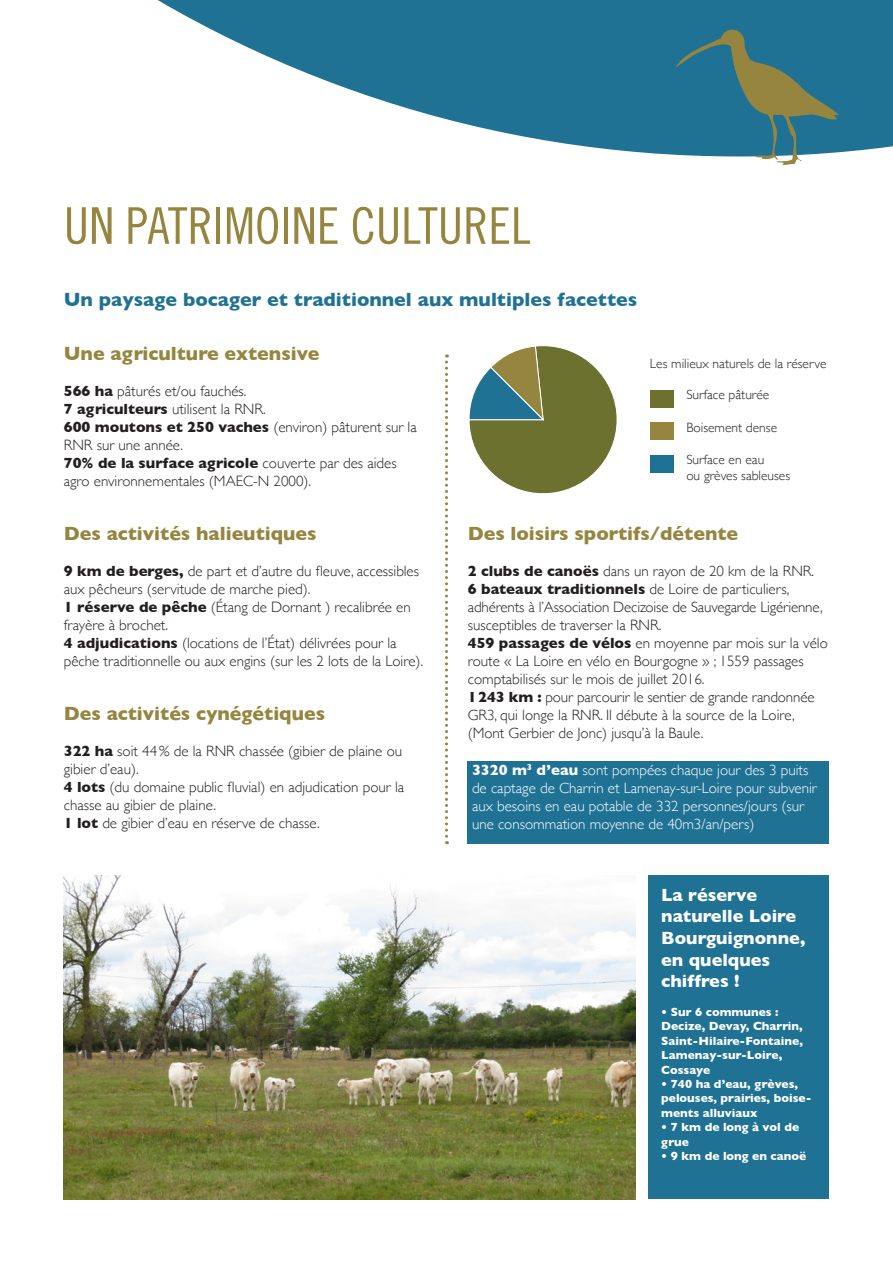
<style>
.page{position:relative;width:893px;height:1263px;background:#fff}
.page>*{position:absolute;margin:0;border:0;box-sizing:border-box;transform-origin:0 0}
.t1{font:50.55px "Trade Gothic Cond Eighteen";color:#95853e}
.t2{font:700 19.5px "Gill Sans";color:#95853e}
.t3{font:700 19.5px "Gill Sans";color:#207294}
.t4{font:700 18px/21.6px "Gill Sans";color:#fff}
.t5{font:300 15px/18px "Gill Sans";color:#231f20}
.t6{font:300 15px/18px "Gill Sans";color:#fff}
.t7{font:300 13.5px "Gill Sans";color:#231f20}
.t8{font:700 12px/14.4px "Gill Sans";color:#fff}
.s1{font-weight:700}
</style>
<div class="page">
<img style="left:64px;top:876px;width:572px;height:323px">
<svg style="left:469px;top:345px;width:148px;height:149px"></svg>
<svg style="left:445px;top:354px;width:3px;height:490px"></svg>
<svg style="left:158px;top:0;width:735px;height:155px;fill:#207294"></svg>
<svg style="left:675px;top:27px;width:163px;height:138px;background:#447e8a"></svg>
<div style="left:648px;top:876px;width:181px;height:323px;background:#207294"></div>
<div style="left:650px;top:390px;width:24px;height:18px;background:#6c712f"></div>
<div style="left:650px;top:422px;width:24px;height:18px;background:#95853e"></div>
<div style="left:650px;top:455px;width:24px;height:17px;background:#207294"></div>
<div style="left:468px;top:760px;width:361px;height:83px;background:#207294"></div>
<p class="t1" style="left:64px;top:196px;width:468px">UN PATRIMOINE CULTUREL</p>
<p class="t3" style="left:64px;top:284px;width:575px">Un paysage bocager et traditionnel aux multiples facettes</p>
<p class="t2" style="left:64px;top:338px;width:257px">Une agriculture extensive</p>
<p class="t5" style="left:64px;top:381px;width:184px"><span class="s1">566 ha</span> pâturés et/ou fauchés.</p>
<p class="t5" style="left:64px;top:399px;width:203px"><span class="s1">7 agriculteurs</span> utilisent la RNR.</p>
<p class="t5" style="left:64px;top:417px;width:354px"><span class="s1">600 moutons et 250 vaches</span> (environ) pâturent sur la<br>RNR sur une année.</p>
<p class="t5" style="left:64px;top:453px;width:334px"><span class="s1">70% de la surface agricole</span> couverte par des aides agro environnementales (MAEC-N 2000).</p>
<p class="t2" style="left:64px;top:518px;width:254px">Des activités halieutiques</p>
<p class="t5" style="left:64px;top:561px;width:357px"><span class="s1">9 km de berges,</span> de part et d’autre du fleuve, accessibles aux pêcheurs (servitude de marche pied).</p>
<p class="t5" style="left:64px;top:597px;width:348px"><span class="s1">1 réserve de pêche</span> (Étang de Dornant ) recalibrée en frayère à brochet.</p>
<p class="t5" style="left:64px;top:633px;width:361px"><span class="s1">4 adjudications</span> (locations de l’État) délivrées pour la pêche traditionnelle ou aux engins (sur les 2 lots de la Loire).</p>
<p class="t2" style="left:64px;top:698px;width:263px">Des activités cynégétiques</p>
<p class="t5" style="left:64px;top:741px;width:340px"><span class="s1">322 ha</span> soit 44% de la RNR chassée (gibier de plaine ou gibier d’eau).</p>
<p class="t5" style="left:64px;top:777px;width:342px"><span class="s1">4 lots</span> (du domaine public fluvial) en adjudication pour la chasse au gibier de plaine.</p>
<p class="t5" style="left:64px;top:813px;width:257px"><span class="s1">1 lot</span> de gibier d’eau en réserve de chasse.</p>
<p class="t7" style="left:650px;top:353px;width:178px">Les milieux naturels de la réserve</p>
<p class="t7" style="left:686px;top:384px;width:85px">Surface pâturée</p>
<p class="t7" style="left:686px;top:417px;width:92px">Boisement dense</p>
<p class="t7" style="left:686px;top:449px;width:79px">Surface en eau</p>
<p class="t7" style="left:686px;top:465px;width:105px">ou grèves sableuses</p>
<p class="t2" style="left:468px;top:518px;width:272px">Des loisirs sportifs/détente</p>
<p class="t5" style="left:468px;top:561px;width:348px"><span class="s1">2 clubs de canoës</span> dans un rayon de 20 km de la RNR.</p>
<p class="t5" style="left:468px;top:579px;width:356px"><span class="s1">6 bateaux traditionnels</span> de Loire de particuliers, adhérents à l’Association Decizoise de Sauvegarde Ligérienne, susceptibles de traverser la RNR.</p>
<p class="t5" style="left:468px;top:633px;width:362px"><span class="s1">459 passages de vélos</span> en moyenne par mois sur la vélo route « La Loire en vélo en Bourgogne » ; 1559 passages comptabilisés sur le mois de juillet 2016.</p>
<p class="t5" style="left:468px;top:687px;width:348px"><span class="s1">1243 km :</span> pour parcourir le sentier de grande randonnée<br>GR3, qui longe la RNR. Il débute à la source de la Loire, (Mont Gerbier de Jonc) jusqu’à la Baule.</p>
<p class="t6" style="left:472px;top:760px;width:346px"><span class="s1">3320 m</span><sup>3</sup> <span class="s1">d’eau</span> sont pompées chaque jour des 3 puits de captage de Charrin et Lamenay-sur-Loire pour subvenir aux besoins en eau potable de 332 personnes/jours (sur une consommation moyenne de 40m3/an/pers)</p>
<p class="t4" style="left:661px;top:883px;width:97px">La réserve</p>
<p class="t4" style="left:661px;top:905px;width:146px">naturelle Loire<br>Bourguignonne,</p>
<p class="t4" style="left:661px;top:948px;width:111px">en quelques chiffres !</p>
<p class="t8" style="left:661px;top:1004px;width:143px">• Sur 6 communes :<br>Decize, Devay, Charrin,<br>Saint-Hilaire-Fontaine,<br>Lamenay-sur-Loire,<br>Cossaye</p>
<p class="t8" style="left:661px;top:1076px;width:152px">• 740 ha d’eau, grèves, pelouses, prairies, boise&shy;ments alluviaux</p>
<p class="t8" style="left:661px;top:1120px;width:139px">• 7 km de long à vol de grue</p>
<p class="t8" style="left:661px;top:1148px;width:146px">• 9 km de long en canoë</p>
</div>
